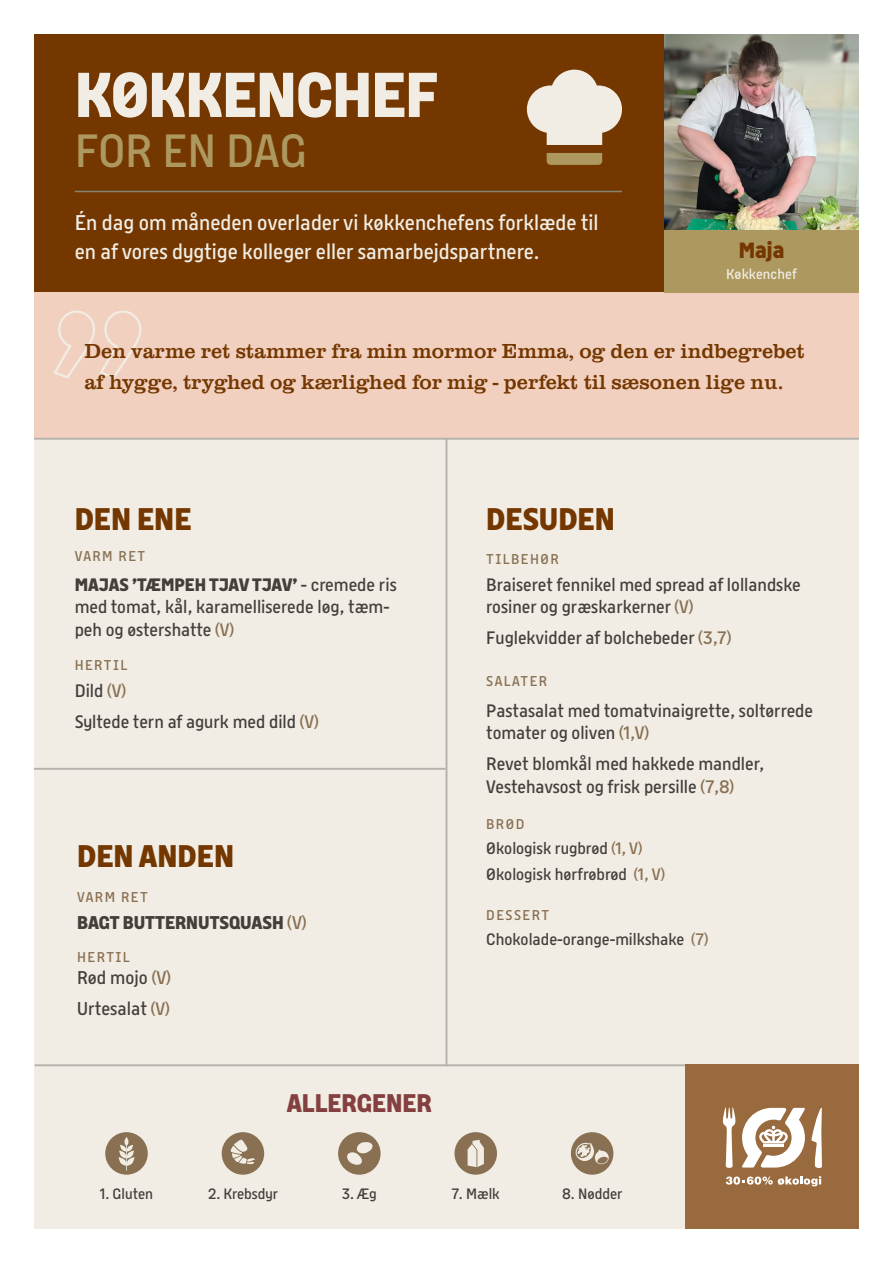
<style>
.page{position:relative;width:893px;height:1263px;background:#fff}
.page>*{position:absolute;margin:0;border:0;box-sizing:border-box;transform-origin:0 0}
.t1{font:700 63.15px "Meyer Grand";letter-spacing:-.01em;color:#f1ede4}
.t2{font:300 46.5px "Meyer Grand";letter-spacing:-.005em;color:#ad985f}
.t3{font:700 31.2px "Meyer Grand";color:#743700}
.t4{font:700 25.5px "Meyer Grand";color:#844040}
.t5{font:700 22.05px "Meyer Grand";color:#743700}
.t6{font:300 21.3px/28.3px "Meyer Grand";color:#f1ede4}
.t7{font:21px/31.5px "Clarendon URW";color:#743700}
.t8{font:700 18.45px "Meyer Grand";color:#453f3c}
.t9{font:300 18.45px/31.2px "Meyer Grand";color:#453f3c}
.t10{font:300 18px/22.5px "Meyer Grand";color:#453f3c}
.t11{font:300 16.5px/25.2px "Meyer Grand";color:#453f3c}
.t12{font:300 15px "Meyer Grand";color:#453f3c}
.t13{font:300 14.25px "Meyer Grand";letter-spacing:.1em;color:#897052}
.t14{font:300 14.25px "Meyer Grand";letter-spacing:.01em;color:#f1ede4}
.s1{font-weight:700}
.s2{color:#897052}
.s3{font-weight:300;color:#897052}
.s4{font-size:18px;color:#897052}
</style>
<div class="page">
<div style="left:34px;top:293px;width:825px;height:936px;background:#f1ede4"></div>
<div style="left:34px;top:34px;width:630px;height:259px;background:#743700"></div>
<div style="left:34px;top:293px;width:825px;height:145px;background:#f1d0c0"></div>
<div style="left:664px;top:229px;width:195px;height:64px;background:#ad985f"></div>
<hr style="left:446px;top:438px;width:1px;height:628px;background:#b4b1ac">
<hr style="left:34px;top:768px;width:412px;height:2px;background:#b4b1ac">
<hr style="left:34px;top:438px;width:825px;height:2px;background:#b4b1ac">
<hr style="left:35px;top:1064px;width:651px;height:2px;background:#b4b1ac">
<div style="left:686px;top:1064px;width:173px;height:165px;background:#996a3d"></div>
<svg style="left:723px;top:1107px;width:12px;height:61px"></svg>
<svg style="left:811px;top:1108px;width:11px;height:60px"></svg>
<svg style="left:742px;top:1108px;width:63px;height:59px"></svg>
<svg style="left:726px;top:1176px;width:95px;height:10px"></svg>
<svg style="left:53px;top:310px;width:89px;height:69px"></svg>
<div style="left:222px;top:1132px;width:42px;height:43px;background:#897052;border-radius:50%"></div>
<svg style="left:230px;top:1139px;width:25px;height:26px"></svg>
<div style="left:454px;top:1132px;width:43px;height:43px;background:#897052;border-radius:50%"></div>
<svg style="left:468px;top:1140px;width:16px;height:27px"></svg>
<div style="left:105px;top:1132px;width:43px;height:43px;background:#897052;border-radius:50%"></div>
<svg style="left:119px;top:1137px;width:16px;height:34px"></svg>
<div style="left:571px;top:1132px;width:42px;height:43px;background:#897052;border-radius:50%"></div>
<svg style="left:575px;top:1143px;width:34px;height:22px"></svg>
<div style="left:338px;top:1132px;width:43px;height:43px;background:#897052;border-radius:50%"></div>
<svg style="left:347px;top:1142px;width:26px;height:23px"></svg>
<svg style="left:527px;top:70px;width:95px;height:75px"></svg>
<svg style="left:547px;top:153px;width:55px;height:12px"></svg>
<hr style="left:75px;top:191px;width:547px;height:1px;background:#848674">
<img style="left:664px;top:34px;width:195px;height:195px">
<h1 class="t1" style="left:75px;top:52px;width:365px">KØKKENCHEF</h1>
<h2 class="t2" style="left:75px;top:120px;width:234px">FOR EN DAG</h2>
<p class="t6" style="left:75px;top:209px;width:525px">Én dag om måneden overlader vi køkkenchefens forklæde til en af vores dygtige kolleger eller samarbejdspartnere.</p>
<p class="t5" style="left:739px;top:235px;width:47px">Maja</p>
<p class="t14" style="left:726px;top:264px;width:72px">Køkkenchef</p>
<p class="t7" style="left:84px;top:334px;width:722px">Den varme ret stammer fra min mormor Emma, og den er indbegrebet af hygge, tryghed og kærlighed for mig - perfekt til sæsonen lige nu.</p>
<h3 class="t3" style="left:75px;top:498px;width:118px">DEN ENE</h3>
<p class="t13" style="left:75px;top:546px;width:72px">VARM RET</p>
<p class="t10" style="left:75px;top:573px;width:324px"><span class="s1">MAJAS ’TÆMPEH TJAV TJAV’</span> - cremede ris med tomat, kål, karamelliserede løg, tæm&shy;peh og østershatte <span class="s2">(V)</span></p>
<p class="t13" style="left:75px;top:655px;width:54px">HERTIL</p>
<p class="t10" style="left:75px;top:675px;width:246px;line-height:31px">Dild <span class="s2">(V)<br></span>Syltede tern af agurk med dild <span class="s2">(V)</span></p>
<h3 class="t3" style="left:77px;top:835px;width:158px">DEN ANDEN</h3>
<p class="t13" style="left:77px;top:887px;width:72px">VARM RET</p>
<p class="t8" style="left:77px;top:909px;width:231px">BAGT BUTTERNUTSQUASH <span class="s3">(V)</span></p>
<p class="t13" style="left:77px;top:947px;width:54px">HERTIL</p>
<p class="t9" style="left:77px;top:962px;width:95px">Rød mojo <span class="s2">(V)<br></span>Urtesalat <span class="s4">(V)</span></p>
<h3 class="t4" style="left:287px;top:1086px;width:147px">ALLERGENER</h3>
<h3 class="t3" style="left:486px;top:498px;width:130px">DESUDEN</h3>
<p class="t13" style="left:486px;top:550px;width:74px">TILBEHØR</p>
<p class="t10" style="left:486px;top:573px;width:316px">Braiseret fennikel med spread af lollandske rosiner og græskarkerner <span class="s2">(V)</span></p>
<p class="t10" style="left:486px;top:627px;width:247px">Fuglekvidder af bolchebeder <span class="s2">(3,7)</span></p>
<p class="t13" style="left:486px;top:671px;width:62px">SALATER</p>
<p class="t10" style="left:486px;top:699px;width:328px">Pastasalat med tomatvinaigrette, soltørrede tomater og oliven <span class="s2">(1,V)</span></p>
<p class="t10" style="left:486px;top:753px;width:280px">Revet blomkål med hakkede mandler,<br>Vestehavsost og frisk persille <span class="s2">(7,8)</span></p>
<p class="t13" style="left:486px;top:815px;width:40px">BRØD</p>
<p class="t11" style="left:486px;top:836px;width:180px">Økologisk rugbrød <span class="s2">(1, V)<br></span>Økologisk hørfrøbrød <span class="s2">(1, V)</span></p>
<p class="t13" style="left:486px;top:906px;width:64px">DESSERT</p>
<p class="t11" style="left:486px;top:927px;width:224px">Chokolade-orange-milkshake <span class="s2">(7)</span></p>
<p class="t12" style="left:100px;top:1184px;width:55px">1. Gluten</p>
<p class="t12" style="left:208px;top:1184px;width:72px">2. Krebsdyr</p>
<p class="t12" style="left:342px;top:1184px;width:37px">3. Æg</p>
<p class="t12" style="left:452px;top:1184px;width:50px">7. Mælk</p>
<p class="t12" style="left:562px;top:1184px;width:62px">8. Nødder</p>
</div>
